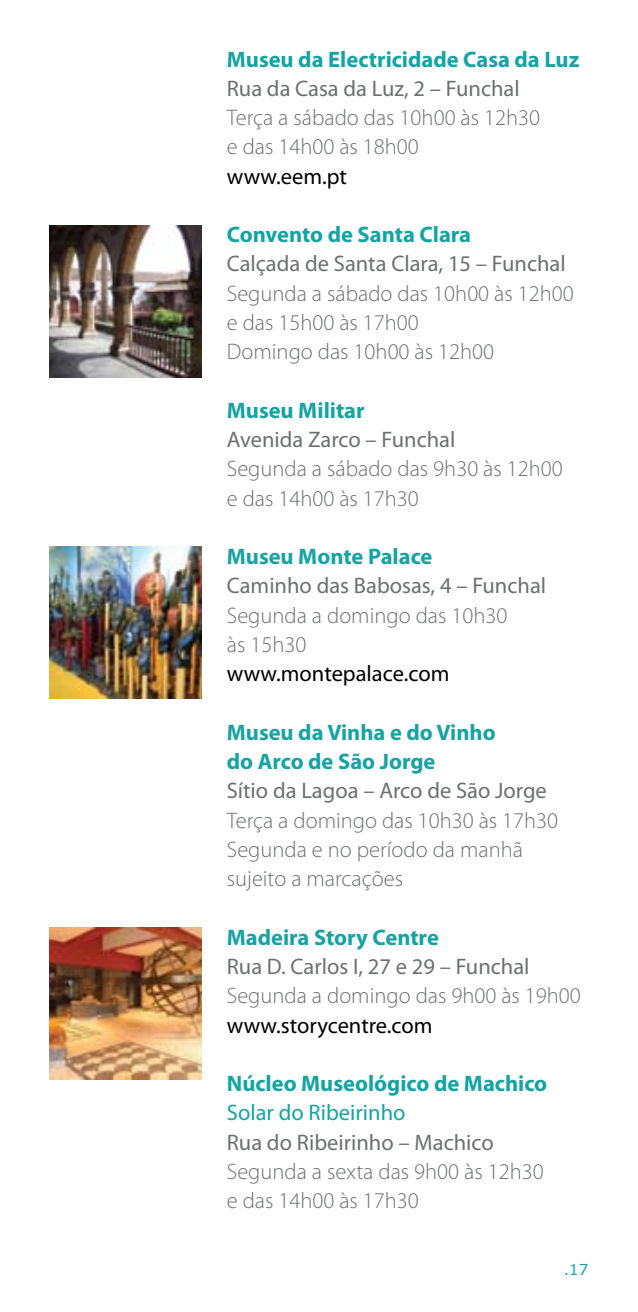
<style>
.page{position:relative;width:638px;height:1312px;background:#fff}
.page>*{position:absolute;margin:0;border:0;box-sizing:border-box;transform-origin:0 0}
.t1{font:300 22.5px/29.2px "Myriad Pro";color:#6d6f71}
.t2{font:22.5px "Myriad Pro";color:#6d6f71}
.t3{font:700 22.5px/29.2px "Myriad Pro";color:#16a3a3}
.t4{font:22.5px "Myriad Pro";color:#000}
.t5{font:22.5px "Myriad Pro";color:#16a3a3}
.t6{font:15px "Verdana";color:#16a3a3}
</style>
<div class="page">
<img style="left:50px;top:546px;width:152px;height:152px">
<img style="left:50px;top:927px;width:152px;height:152px">
<img style="left:50px;top:225px;width:152px;height:152px">
<p class="t3" style="left:227px;top:44px;width:354px">Museu da Electricidade Casa da Luz</p>
<p class="t2" style="left:227px;top:74px;width:294px">Rua da Casa da Luz, 2 – Funchal</p>
<p class="t1" style="left:227px;top:103px;width:315px">Terça a sábado das 10h00 às 12h30 e das 14h00 às 18h00</p>
<p class="t4" style="left:227px;top:162px;width:122px">www.eem.pt</p>
<p class="t3" style="left:227px;top:219px;width:246px">Convento de Santa Clara</p>
<p class="t2" style="left:227px;top:250px;width:340px">Calçada de Santa Clara, 15 – Funchal</p>
<p class="t1" style="left:227px;top:278px;width:348px">Segunda a sábado das 10h00 às 12h00 e das 15h00 às 17h00<br>Domingo das 10h00 às 12h00</p>
<p class="t3" style="left:227px;top:395px;width:139px">Museu Militar</p>
<p class="t2" style="left:227px;top:425px;width:230px">Avenida Zarco – Funchal</p>
<p class="t1" style="left:227px;top:454px;width:337px">Segunda a sábado das 9h30 às 12h00 e das 14h00 às 17h30</p>
<p class="t3" style="left:227px;top:541px;width:207px">Museu Monte Palace</p>
<p class="t2" style="left:227px;top:572px;width:321px">Caminho das Babosas, 4 – Funchal</p>
<p class="t1" style="left:227px;top:600px;width:282px">Segunda a domingo das 10h30 às 15h30</p>
<p class="t4" style="left:227px;top:659px;width:224px">www.montepalace.com</p>
<p class="t3" style="left:227px;top:716px;width:270px">Museu da Vinha e do Vinho do Arco de São Jorge</p>
<p class="t2" style="left:227px;top:776px;width:321px">Sítio da Lagoa – Arco de São Jorge</p>
<p class="t1" style="left:227px;top:805px;width:333px">Terça a domingo das 10h30 às 17h30<br>Segunda e no período da manhã sujeito a marcações</p>
<p class="t3" style="left:227px;top:921px;width:213px">Madeira Story Centre</p>
<p class="t2" style="left:227px;top:952px;width:304px">Rua D. Carlos I, 27 e 29 – Funchal</p>
<p class="t1" style="left:227px;top:980px;width:355px">Segunda a domingo das 9h00 às 19h00</p>
<p class="t4" style="left:227px;top:1010px;width:207px">www.storycentre.com</p>
<p class="t3" style="left:227px;top:1067px;width:322px">Núcleo Museológico de Machico</p>
<p class="t5" style="left:227px;top:1098px;width:180px">Solar do Ribeirinho</p>
<p class="t2" style="left:227px;top:1127px;width:268px">Rua do Ribeirinho – Machico</p>
<p class="t1" style="left:227px;top:1156px;width:318px">Segunda a sexta das 9h00 às 12h30 e das 14h00 às 17h30</p>
<p class="t6" style="left:564px;top:1259px;width:24px">.17</p>
</div>
